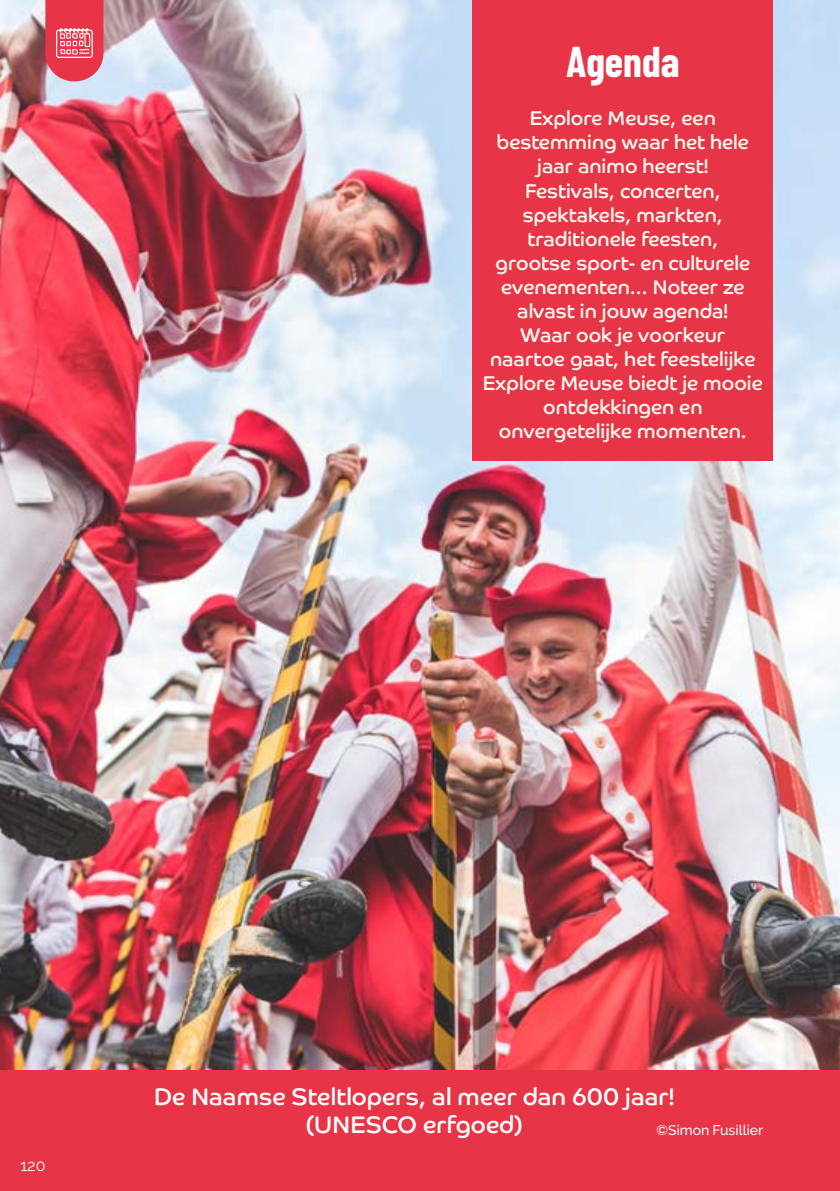
<style>
.page{position:relative;width:840px;height:1191px;background:#fff}
.page>*{position:absolute;margin:0;border:0;box-sizing:border-box;transform-origin:0 0}
.t1{font:700 42px "Barlow Condensed";color:#fff}
.t2{font:24px/28px "Co Headline";letter-spacing:.005em;color:#fff;text-align:center}
.t3{font:20px/24px "Co Headline";color:#fcf8ed;text-align:center}
.t4{font:16px "Raleway";color:#fff}
.t5{font:500 14px "Raleway";color:#fff}
</style>
<div class="page">
<img style="left:0;top:0;width:839px;height:1070px">
<div style="left:0;top:1070px;width:839px;height:121px;background:#e73446"></div>
<div style="left:472px;top:0;width:300px;height:460px;background:#e73446"></div>
<svg style="left:45px;top:0;width:58px;height:81px;background:#e75262"></svg>
<h1 class="t1" style="left:566px;top:32px;width:115px">Agenda</h1>
<p class="t3" style="left:482px;top:107px;width:281px">Explore Meuse, een bestemming waar het hele jaar animo heerst!<br>Festivals, concerten, spektakels, markten, traditionele feesten,<br>grootse sport- en culturele evenementen… Noteer ze alvast in jouw agenda!<br>Waar ook je voorkeur naartoe gaat, het feestelijke<br>Explore Meuse biedt je mooie ontdekkingen en onvergetelijke momenten.</p>
<p class="t4" style="left:20px;top:1156px;width:26px">120</p>
<p class="t2" style="left:154px;top:1083px;width:521px">De Naamse Steltlopers, al meer dan 600 jaar! (UNESCO erfgoed)</p>
<p class="t5" style="left:656px;top:1122px;width:108px">©Simon Fusillier</p>
</div>
